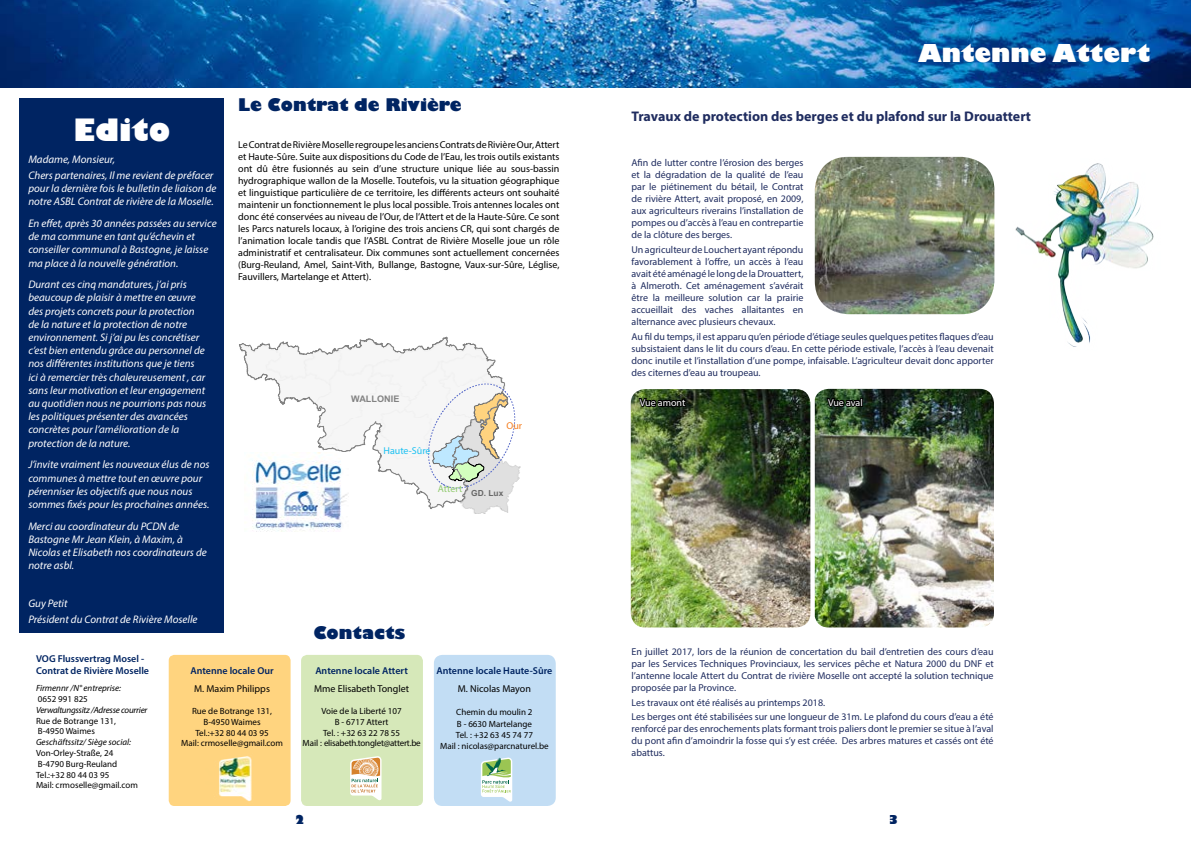
<style>
.page{position:relative;width:1191px;height:842px;background:#fff}
.page>*{position:absolute;margin:0;border:0;box-sizing:border-box;transform-origin:0 0}
.t1{font:800 30px "Gill Sans";color:#fff}
.t2{font:800 24px "Gill Sans";color:#fff}
.t3{font:800 17px "Gill Sans";color:#002462}
.t4{font:700 14px "Myriad Pro";color:#1f2c5f}
.t5{font:800 12px "Gill Sans";color:#002462}
.t6{font:italic 11px/13.2px "Myriad Pro";color:#fff}
.t7{font:10px/12px "Myriad Pro";color:#1f2c5f;text-align:justify}
.t8{font:10px/12px "Myriad Pro";color:#000;text-align:justify}
.t9{font:600 10px/12px "Myriad Pro";color:#002462}
.t10{font:10px "Myriad Pro";color:#fff}
.t11{font:10px "Myriad Pro";color:#1cc1f2}
.t12{font:10px "Myriad Pro";color:#90ca6d}
.t13{font:10px "Myriad Pro";color:#f57e20}
.t14{font:700 9.1px "Arial";letter-spacing:.01em;color:#828282}
.t15{font:9px/10.8px "Myriad Pro";color:#000}
.t16{font:italic 9px "Myriad Pro";color:#000}
.t17{font:italic 9px "Myriad Pro";letter-spacing:-.025em;color:#000}
.t18{font:700 8.4px "Arial";color:#686868}
</style>
<div class="page">
<img style="left:0;top:0;width:1191px;height:88px">
<div style="left:20px;top:98px;width:204px;height:534px;background:#002462"></div>
<img style="left:1015px;top:163px;width:139px;height:184px">
<svg style="left:239px;top:336px;width:282px;height:178px"></svg>
<svg style="left:427px;top:383px;width:89px;height:106px"></svg>
<img style="left:245px;top:452px;width:112px;height:79px">
<div style="left:169px;top:655px;width:121px;height:151px;background:#ffd47f;border-radius:6px"></div>
<div style="left:301px;top:655px;width:122px;height:151px;background:#d6e8b9;border-radius:6px"></div>
<div style="left:434px;top:655px;width:122px;height:151px;background:#c2ddf4;border-radius:8px"></div>
<svg style="left:481px;top:757px;width:31px;height:45px"></svg>
<svg style="left:350px;top:756px;width:31px;height:45px"></svg>
<img style="left:219px;top:756px;width:33px;height:46px">
<img style="left:815px;top:157px;width:179px;height:157px">
<img style="left:631px;top:389px;width:179px;height:238px">
<img style="left:815px;top:389px;width:179px;height:238px">
<img style="left:637px;top:389px;width:50px;height:77px">
<svg style="left:825px;top:388px;width:38px;height:35px"></svg>
<h1 class="t1" style="left:74px;top:112px;width:98px">Edito</h1>
<p class="t6" style="left:28px;top:151px;width:187px;line-height:16px">Madame, Monsieur,<br>Chers partenaires, Il me revient de préfacer</p>
<p class="t6" style="left:28px;top:182px;width:190px">pour la dernière fois le bulletin de liaison de notre ASBL Contrat de rivière de la Moselle.</p>
<p class="t6" style="left:28px;top:216px;width:190px">En effet, après 30 années passées au service de ma commune en tant qu’échevin et conseiller communal à Bastogne, je laisse ma place à la nouvelle génération.</p>
<p class="t6" style="left:28px;top:278px;width:180px">Durant ces cinq mandatures, j’ai pris beaucoup de plaisir à mettre en œuvre des projets concrets pour la protection de la nature et la protection de notre environnement. Si j’ai pu les concrétiser c’est bien entendu grâce au personnel de nos différentes institutions que je tiens ici à remercier très chaleureusement , car sans leur motivation et leur engagement au quotidien nous ne pourrions pas nous les politiques présenter des avancées concrètes pour l’amélioration de la protection de la nature.</p>
<p class="t6" style="left:28px;top:458px;width:183px">J’invite vraiment les nouveaux élus de nos communes à mettre tout en œuvre pour pérenniser les objectifs que nous nous sommes fixés pour les prochaines années.</p>
<p class="t6" style="left:28px;top:519px;width:180px">Merci au coordinateur du PCDN de<br>Bastogne Mr Jean Klein, à Maxim, à<br>Nicolas et Elisabeth nos coordinateurs de notre asbl.</p>
<p class="t6" style="left:28px;top:595px;width:171px;line-height:16px">Guy Petit<br>Président du Contrat de Rivière Moselle</p>
<h3 class="t3" style="left:238px;top:94px;width:225px">Le Contrat de Rivière</h3>
<p class="t8" style="left:238px;top:138px;width:323px">Le Contrat de Rivière Moselle regroupe les anciens Contrats de Rivière Our, Attert et Haute-Sûre. Suite aux dispositions du Code de l’Eau, les trois outils existants ont dû être fusionnés au sein d’une structure unique liée au sous-bassin hydrographique wallon de la Moselle. Toutefois, vu la situation géographique et linguistique particulière de ce territoire, les différents acteurs ont souhaité maintenir un fonctionnement le plus local possible. Trois antennes locales ont donc été conservées au niveau de l’Our, de l’Attert et de la Haute-Sûre. Ce sont les Parcs naturels locaux, à l’origine des trois anciens CR, qui sont chargés de l’animation locale tandis que l’ASBL Contrat de Rivière Moselle joue un rôle administratif et centralisateur. Dix communes sont actuellement concernées (Burg-Reuland, Amel, Saint-Vith, Bullange, Bastogne, Vaux-sur-Sûre, Léglise, Fauvillers, Martelange et Attert).</p>
<p class="t14" style="left:351px;top:393px;width:50px">WALLONIE</p>
<p class="t11" style="left:383px;top:444px;width:49px">Haute-Sûre</p>
<p class="t13" style="left:506px;top:419px;width:17px">Our</p>
<p class="t12" style="left:438px;top:483px;width:26px">Attert</p>
<p class="t18" style="left:471px;top:487px;width:34px">GD. Lux</p>
<h3 class="t3" style="left:313px;top:622px;width:93px">Contacts</h3>
<p class="t9" style="left:36px;top:653px;width:115px">VOG Flussvertrag Mosel -<br>Contrat de Rivière Moselle</p>
<p class="t16" style="left:36px;top:683px;width:87px">Firmennr /N° entreprise:</p>
<p class="t15" style="left:38px;top:693px;width:51px">0652 991 825</p>
<p class="t17" style="left:36px;top:704px;width:113px">Verwaltungssitz /Adresse courrier</p>
<p class="t15" style="left:36px;top:715px;width:81px">Rue de Botrange 131,<br>B-4950 Waimes</p>
<p class="t16" style="left:36px;top:737px;width:97px">Geschäftssitz/ Siège social:</p>
<p class="t15" style="left:36px;top:747px;width:103px">Von-Orley-Straße, 24<br>B-4790 Burg-Reuland<br>Tel.:+32 80 44 03 95<br>Mail: crmoselle@gmail.com</p>
<p class="t9" style="left:190px;top:665px;width:85px">Antenne locale Our</p>
<p class="t8" style="left:194px;top:683px;width:77px">M. Maxim Philipps</p>
<p class="t15" style="left:181px;top:705px;width:103px;text-align:center">Rue de Botrange 131,<br>B-4950 Waimes<br>Tel.:+32 80 44 03 95<br>Mail: crmoselle@gmail.com</p>
<p class="t9" style="left:315px;top:665px;width:94px">Antenne locale Attert</p>
<p class="t8" style="left:314px;top:683px;width:96px">Mme Elisabeth Tonglet</p>
<p class="t15" style="left:302px;top:705px;width:120px;text-align:center">Voie de la Liberté 107<br>B - 6717 Attert<br>Tel. : +32 63 22 78 55<br>Mail : elisabeth.tonglet@attert.be</p>
<p class="t9" style="left:436px;top:665px;width:117px">Antenne locale Haute-Sûre</p>
<p class="t8" style="left:458px;top:683px;width:74px">M. Nicolas Mayon</p>
<p class="t15" style="left:456px;top:706px;width:78px;line-height:12px">Chemin du moulin 2<br>B - 6630 Martelange</p>
<p class="t15" style="left:440px;top:729px;width:110px;text-align:center">Tel. : +32 63 45 74 77<br>Mail : nicolas@parcnaturel.be</p>
<h2 class="t2" style="left:918px;top:38px;width:234px">Antenne Attert</h2>
<h3 class="t4" style="left:631px;top:107px;width:401px">Travaux de protection des berges et du plafond sur la Drouattert</h3>
<p class="t7" style="left:631px;top:157px;width:173px">Afin de lutter contre l’érosion des berges et la dégradation de la qualité de l’eau par le piétinement du bétail, le Contrat de rivière Attert, avait proposé, en 2009, aux agriculteurs riverains l’installation de pompes ou d’accès à l’eau en contrepartie de la clôture des berges.</p>
<p class="t7" style="left:631px;top:244px;width:173px">Un agriculteur de Louchert ayant répondu favorablement à l’offre, un accès à l’eau avait été aménagé le long de la Drouattert, à Almeroth. Cet aménagement s’avérait être la meilleure solution car la prairie accueillait des vaches allaitantes en alternance avec plusieurs chevaux.</p>
<p class="t7" style="left:631px;top:330px;width:364px">Au fil du temps, il est apparu qu’en période d’étiage seules quelques petites flaques d’eau subsistaient dans le lit du cours d’eau. En cette période estivale, l’accès à l’eau devenait donc inutile et l’installation d’une pompe, infaisable. L’agriculteur devait donc apporter des citernes d’eau au troupeau.</p>
<p class="t10" style="left:640px;top:396px;width:47px">Vue amont</p>
<p class="t10" style="left:828px;top:396px;width:36px">Vue aval</p>
<p class="t7" style="left:631px;top:645px;width:364px">En juillet 2017, lors de la réunion de concertation du bail d’entretien des cours d’eau par les Services Techniques Provinciaux, les services pêche et Natura 2000 du DNF et l’antenne locale Attert du Contrat de rivière Moselle ont accepté la solution technique proposée par la Province.</p>
<p class="t7" style="left:631px;top:695px;width:363px;line-height:14.8px">Les travaux ont été réalisés au printemps 2018.<br>Les berges ont été stabilisées sur une longueur de 31m. Le plafond du cours d’eau a été</p>
<p class="t7" style="left:631px;top:723px;width:364px">renforcé par des enrochements plats formant trois paliers dont le premier se situe à l’aval du pont afin d’amoindrir la fosse qui s’y est créée. Des arbres matures et cassés ont été abattus.</p>
<p class="t5" style="left:295px;top:812px;width:12px">2</p>
<p class="t5" style="left:888px;top:812px;width:12px">3</p>
</div>
